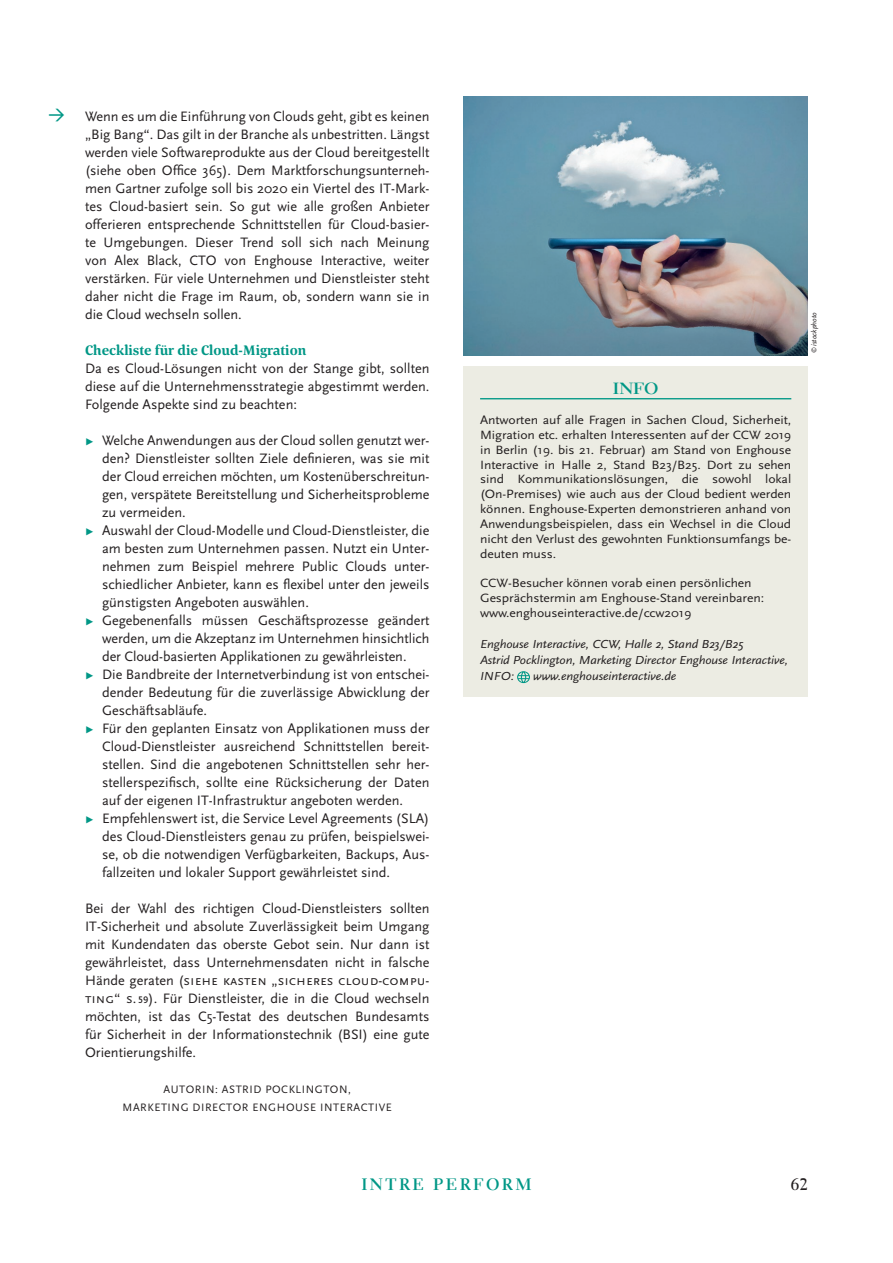
<style>
.page{position:relative;width:893px;height:1263px;background:#fff}
.page>*{position:absolute;margin:0;border:0;box-sizing:border-box;transform-origin:0 0}
.Story___Fließtext{font:18px "Arrow Dynamic";color:#009786}
.t1{font:700 16.5px "Electra LT Std";letter-spacing:.15em;color:#009786}
.t2{font:700 16.5px "Electra LT Std";color:#231f20}
.Story___Infokasten_F{font:700 16.2px "Electra LT Std";color:#009786;scale:1.09 1}
.Story___Fließtext-2{font:14.25px/18px "Scala Sans";color:#231f20;text-align:justify}
.Story___Fließtext-3{font:700 14.25px "Corda";color:#009786}
.Story___Infokasten_F-2{font:12.6px/14.9px "Scala Sans";letter-spacing:-.005em;color:#231f20;text-align:justify;scale:1.09 1}
.Story___Infokasten_F-3{font:italic 12.15px/16.2px "Scala Sans Pro";letter-spacing:-.005em;color:#231f20;scale:1.09 1}
.Story___Autor{font:11.25px/18px "Scala Sans";letter-spacing:.05em;color:#231f20;text-align:center}
.Story___Photo_credit{font:italic 7.5px "Scala Sans Pro";color:#231f20}
.s1{color:#009786}
.s2{font-family:"Scala Sans Pro"}
.s3{font-size:6px}
</style>
<div class="page">
<div style="left:463px;top:367px;width:345px;height:330px;background:#ecece3"></div>
<hr style="left:480px;top:398px;width:311px;height:1px;background:#009786">
<svg style="left:517px;top:671px;width:13px;height:12px"></svg>
<img style="left:463px;top:97px;width:345px;height:258px">
<p class="Story___Fließtext" style="left:49px;top:106px;width:17px">e</p>
<p class="Story___Fließtext-2" style="left:85px;top:108px;width:346px">Wenn es um die Einführung von Clouds geht, gibt es keinen „Big Bang“. Das gilt in der Branche als unbestritten. Längst werden viele Softwareprodukte aus der Cloud bereitgestellt (siehe oben Office 365). Dem Marktforschungsunterneh&shy;men Gartner zufolge soll bis 2020 ein Viertel des IT-Mark&shy;tes Cloud-basiert sein. So gut wie alle großen Anbieter offerieren entsprechende Schnittstellen für Cloud-basier&shy;te Umgebungen. Dieser Trend soll sich nach Meinung von Alex Black, CTO von Enghouse Interactive, weiter verstärken. Für viele Unternehmen und Dienstleister steht daher nicht die Frage im Raum, ob, sondern wann sie in die Cloud wechseln sollen.</p>
<p class="Story___Fließtext-3" style="left:85px;top:341px;width:223px">Checkliste für die Cloud-Migration</p>
<p class="Story___Fließtext-2" style="left:85px;top:360px;width:346px">Da es Cloud-Lösungen nicht von der Stange gibt, sollten diese auf die Unternehmensstrategie abgestimmt werden.<br>Folgende Aspekte sind zu beachten:</p>
<p class="Story___Fließtext-2" style="left:102px;top:432px;width:329px;text-indent:-17px"><span class="s1">Ω</span> Welche Anwendungen aus der Cloud sollen genutzt wer&shy;den? Dienstleister sollten Ziele definieren, was sie mit der Cloud erreichen möchten, um Kostenüberschreitun&shy;gen, verspätete Bereitstellung und Sicherheitsprobleme zu vermeiden.</p>
<p class="Story___Fließtext-2" style="left:102px;top:522px;width:329px;text-indent:-17px"><span class="s1">Ω</span> Auswahl der Cloud-Modelle und Cloud-Dienstleister, die am besten zum Unternehmen passen. Nutzt ein Unter&shy;nehmen zum Beispiel mehrere Public Clouds unter&shy;schiedlicher Anbieter, kann es flexibel unter den jeweils günstigsten Angeboten auswählen.</p>
<p class="Story___Fließtext-2" style="left:102px;top:612px;width:329px;text-indent:-17px"><span class="s1">Ω</span> Gegebenenfalls müssen Geschäftsprozesse geändert werden, um die Akzeptanz im Unternehmen hinsichtlich der Cloud-basierten Applikationen zu gewährleisten.</p>
<p class="Story___Fließtext-2" style="left:102px;top:666px;width:329px;text-indent:-17px"><span class="s1">Ω</span> Die Bandbreite der Internetverbindung ist von entschei&shy;dender Bedeutung für die zuverlässige Abwicklung der Geschäftsabläufe.</p>
<p class="Story___Fließtext-2" style="left:102px;top:720px;width:329px;text-indent:-17px"><span class="s1">Ω</span> Für den geplanten Einsatz von Applikationen muss der Cloud-Dienstleister ausreichend Schnittstellen bereit&shy;stellen. Sind die angebotenen Schnittstellen sehr her&shy;stellerspezifisch, sollte eine Rücksicherung der Daten auf der eigenen IT-Infrastruktur angeboten werden.</p>
<p class="Story___Fließtext-2" style="left:102px;top:810px;width:329px;text-indent:-17px"><span class="s1">Ω</span> Empfehlenswert ist, die Service Level Agreements (SLA) des Cloud-Dienstleisters genau zu prüfen, beispielswei&shy;se, ob die notwendigen Verfügbarkeiten, Backups, Aus&shy;fallzeiten und lokaler Support gewährleistet sind.</p>
<p class="Story___Fließtext-2" style="left:85px;top:900px;width:346px">Bei der Wahl des richtigen Cloud-Dienstleisters sollten IT-Sicherheit und absolute Zuverlässigkeit beim Umgang mit Kundendaten das oberste Gebot sein. Nur dann ist gewährleistet, dass Unternehmensdaten nicht in falsche Hände geraten (<span class="s2">siehe KASTEN</span></p>
<p class="Story___Fließtext-2" style="left:85px;top:972px;width:346px;text-indent:187px">„<span class="s2">Sicheres Cloud-compu&shy;ting</span>“ <span class="s2">S.59</span>). Für Dienstleister, die in die Cloud wechseln möchten, ist das C5-Testat des deutschen Bundesamts für Sicherheit in der Informationstechnik (BSI) eine gute Orientierungshilfe.</p>
<p class="Story___Autor" style="left:123px;top:1081px;width:271px">AUTORIN: ASTRID POCKLINGTON,<br>MARKETING DIRECTOR ENGHOUSE INTERACTIVE</p>
<p class="Story___Infokasten_F" style="left:613px;top:379px;width:43px">INFO</p>
<p class="Story___Infokasten_F-2" style="left:480px;top:413px;width:287px">Antworten auf alle Fragen in Sachen Cloud, Sicherheit, Migration etc. erhalten Interessenten auf der CCW 2019 in Berlin (19. bis 21. Februar) am Stand von Enghouse Interactive in Halle 2, Stand B23/B25. Dort zu sehen sind Kommunikationslösungen, die sowohl lokal (On-Premises) wie auch aus der Cloud bedient werden können. Enghouse-Experten demonstrieren anhand von Anwendungsbeispielen, dass ein Wechsel in die Cloud nicht den Verlust des gewohnten Funktionsumfangs be&shy;deuten muss.</p>
<p class="Story___Infokasten_F-2" style="left:480px;top:576px;width:262px;text-align:left">CCW-Besucher können vorab einen persönlichen<br>Gesprächstermin am Enghouse-Stand vereinbaren: www.enghouseinteractive.de/ccw2019</p>
<p class="Story___Infokasten_F-3" style="left:480px;top:636px;width:243px">Enghouse Interactive, CCW, Halle 2, Stand B23/B25</p>
<p class="Story___Infokasten_F-3" style="left:480px;top:652px;width:284px">Astrid Pocklington, Marketing Director Enghouse Interactive,<br>INFO:</p>
<p class="Story___Infokasten_F-3" style="left:533px;top:668px;width:133px">www.enghouseinteractive.de</p>
<p class="Story___Photo_credit" style="left:810px;top:353px;width:42px;rotate:-90deg"><span class="s3">©</span> istockphoto</p>
<p class="t1" style="left:361px;top:1174px;width:172px">INTRE PERFORM</p>
<p class="t2" style="left:791px;top:1174px;width:19px">62</p>
</div>
